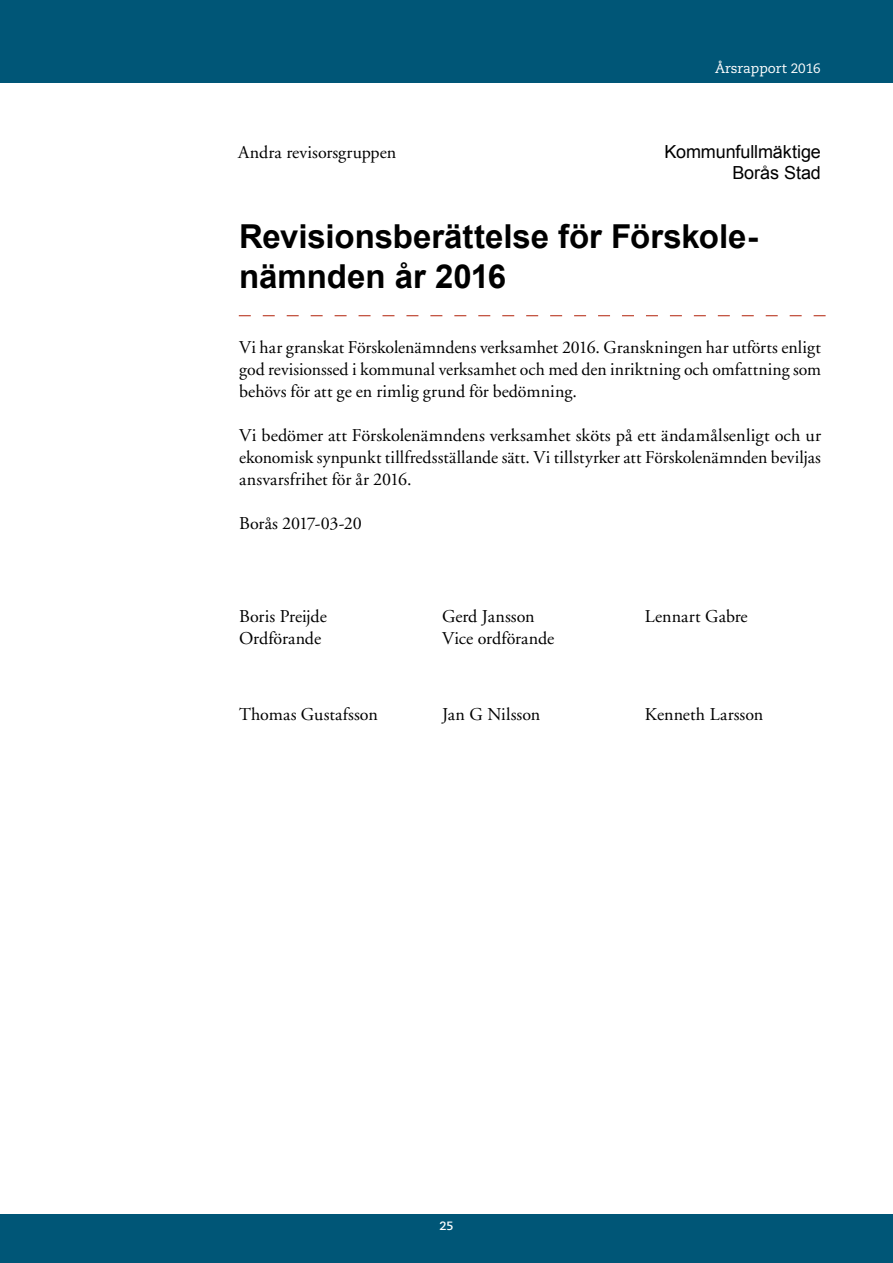
<style>
.page{position:relative;width:893px;height:1263px;background:#fff}
.page>*{position:absolute;margin:0;border:0;box-sizing:border-box;transform-origin:0 0}
.t1{font:700 33px/39.6px "Arial";letter-spacing:-.005em;color:#000}
.t2{font:18px/21.9px "Adobe Garamond";color:#000;text-align:justify}
.t3{font:18px/21.6px "Arial";letter-spacing:-.005em;color:#000;text-align:right}
.t4{font:13.5px "Caecilia LT Std";color:#fff}
.t5{font:700 12px "Caecilia LT Std";color:#fff}
</style>
<div class="page">
<div style="left:0;top:0;width:893px;height:83px;background:#005677"></div>
<div style="left:0;top:1214px;width:893px;height:49px;background:#005677"></div>
<svg style="left:239px;top:315px;width:587px;height:1px"></svg>
<p class="t2" style="left:238px;top:142px;width:159px">Andra revisorsgruppen</p>
<p class="t4" style="left:715px;top:60px;width:107px">Årsrapport 2016</p>
<p class="t3" style="left:664px;top:141px;width:158px">Kommunfullmäktige<br>Borås Stad</p>
<h1 class="t1" style="left:239px;top:217px;width:520px">Revisionsberättelse för Förskole&shy;nämnden år 2016</h1>
<p class="t2" style="left:239px;top:337px;width:583px">Vi har granskat Förskolenämndens verksamhet 2016. Granskningen har utförts enligt god revisionssed i kommunal verksamhet och med den inriktning och omfattning som behövs för att ge en rimlig grund för bedömning.</p>
<p class="t2" style="left:239px;top:425px;width:583px">Vi bedömer att Förskolenämndens verksamhet sköts på ett ändamålsenligt och ur ekonomisk synpunkt tillfredsställande sätt. Vi tillstyrker att Förskolenämnden beviljas ansvarsfrihet för år 2016.</p>
<p class="t2" style="left:239px;top:512px;width:124px">Borås 2017-03-20</p>
<p class="t2" style="left:239px;top:606px;width:89px">Boris Preijde<br>Ordförande</p>
<p class="t2" style="left:442px;top:606px;width:114px">Gerd Jansson<br>Vice ordförande</p>
<p class="t2" style="left:239px;top:704px;width:140px">Thomas Gustafsson</p>
<p class="t2" style="left:442px;top:704px;width:100px">Jan G Nilsson</p>
<p class="t2" style="left:645px;top:606px;width:104px">Lennart Gabre</p>
<p class="t2" style="left:645px;top:704px;width:120px">Kenneth Larsson</p>
<p class="t5" style="left:439px;top:1218px;width:16px">25</p>
</div>
